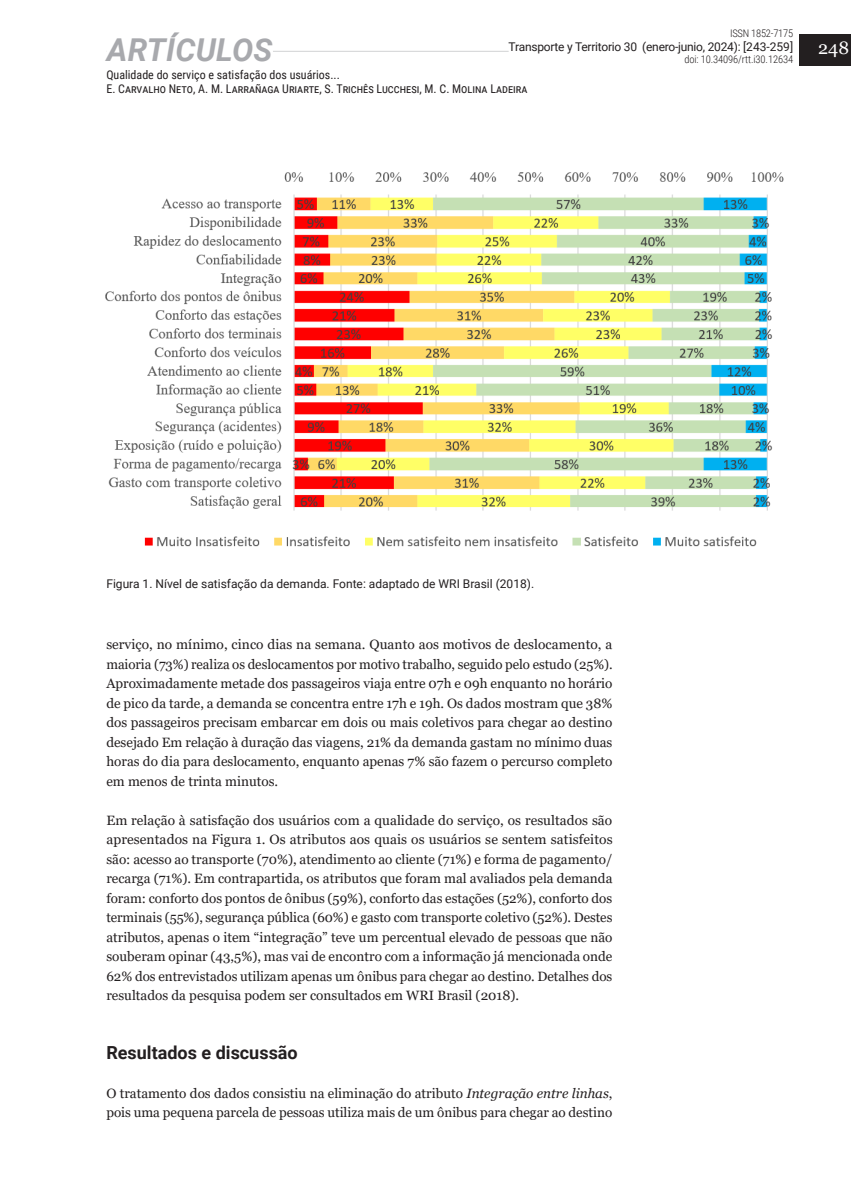
<style>
.page{position:relative;width:851px;height:1191px;background:#fff}
.page>*{position:absolute;margin:0;border:0;box-sizing:border-box;transform-origin:0 0}
.t1{font:italic 700 31.5px "Roboto";letter-spacing:.005em;color:#a8a9ad}
.Header2{font:700 18px "Roboto";color:#231f20}
.t2{font:18px "Georgia";color:#fff}
.Paragraph{font:13.5px/19.5px "Georgia";color:#231f20;text-align:justify}
.t3{font:12px/14.4px "Roboto Condensed";color:#231f20}
.imagen-epigrafe{font:12px "Roboto";color:#231f20}
.imagen-epigrafe-2{font:12px "Roboto";letter-spacing:-.02em;color:#231f20}
.t4{font:300 10.5px "Roboto Condensed";letter-spacing:-.01em;color:#231f20}
.s1{font-style:italic}
</style>
<div class="page">
<hr style="left:106px;top:51px;width:546px;height:1px;background:#d1d2d4">
<div style="left:508px;top:40px;width:285px;height:15px;background:#fff"></div>
<div style="left:106px;top:48px;width:108px;height:7px;background:#fff"></div>
<div style="left:799px;top:35px;width:51px;height:31px;background:#231f20"></div>
<div style="left:107px;top:35px;width:166px;height:26px;background:#fff"></div>
<img style="left:105px;top:172px;width:679px;height:375px">
<p class="t4" style="left:730px;top:26px;width:65px">ISSN 1852-7175</p>
<p class="imagen-epigrafe-2" style="left:508px;top:38px;width:286px">Transporte y Territorio 30 (enero-junio, 2024): [243-259]</p>
<p class="t4" style="left:684px;top:52px;width:110px">doi: 10.34096/rtt.i30.12634</p>
<h1 class="t1" style="left:107px;top:28px;width:167px">ARTÍCULOS</h1>
<h2 class="t2" style="left:818px;top:37px;width:32px">248</h2>
<p class="t3" style="left:106px;top:67px;width:422px">Qualidade do serviço e satisfação dos usuários...<br>E. Carvalho Neto, A. M. Larrañaga Uriarte, S. Trichês Lucchesi, M. C. Molina Ladeira</p>
<p class="imagen-epigrafe" style="left:106px;top:575px;width:429px">Figura 1. Nível de satisfação da demanda. Fonte: adaptado de WRI Brasil (2018).</p>
<p class="Paragraph" style="left:106px;top:635px;width:507px">serviço, no mínimo, cinco dias na semana. Quanto aos motivos de deslocamento, a maioria (73%) realiza os deslocamentos por motivo trabalho, seguido pelo estudo (25%).<br>Aproximadamente metade dos passageiros viaja entre 07h e 09h enquanto no horário de pico da tarde, a demanda se concentra entre 17h e 19h. Os dados mostram que 38% dos passageiros precisam embarcar em dois ou mais coletivos para chegar ao destino desejado Em relação à duração das viagens, 21% da demanda gastam no mínimo duas horas do dia para deslocamento, enquanto apenas 7% são fazem o percurso completo em menos de trinta minutos.</p>
<p class="Paragraph" style="left:106px;top:810px;width:507px">Em relação à satisfação dos usuários com a qualidade do serviço, os resultados são apresentados na Figura 1. Os atributos aos quais os usuários se sentem satisfeitos são: acesso ao transporte (70%), atendimento ao cliente (71%) e forma de pagamento/ recarga (71%). Em contrapartida, os atributos que foram mal avaliados pela demanda foram: conforto dos pontos de ônibus (59%), conforto das estações (52%), conforto dos terminais (55%), segurança pública (60%) e gasto com transporte coletivo (52%). Destes atributos, apenas o item “integração” teve um percentual elevado de pessoas que não souberam opinar (43,5%), mas vai de encontro com a informação já mencionada onde 62% dos entrevistados utilizam apenas um ônibus para chegar ao destino. Detalhes dos resultados da pesquisa podem ser consultados em WRI Brasil (2018).</p>
<p class="Header2" style="left:106px;top:1040px;width:193px">Resultados e discussão</p>
<p class="Paragraph" style="left:106px;top:1083px;width:507px">O tratamento dos dados consistiu na eliminação do atributo <span class="s1">Integração entre linhas</span>, pois uma pequena parcela de pessoas utiliza mais de um ônibus para chegar ao destino</p>
</div>
